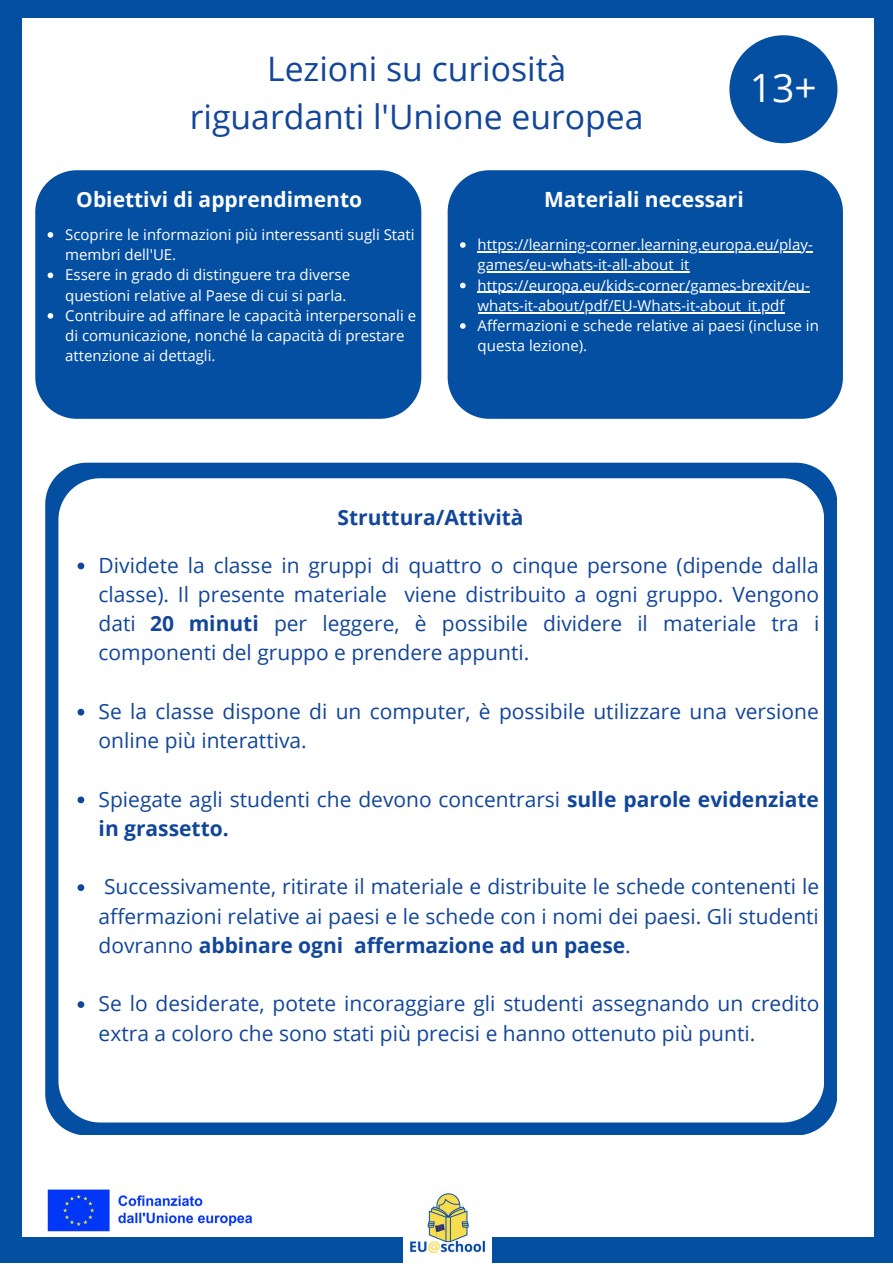
<style>
.page{position:relative;width:893px;height:1264px;background:#fff}
.page>*{position:absolute;margin:0;border:0;box-sizing:border-box;transform-origin:0 0}
.t1{font:39px "Open Sans";color:#fff}
.t2{font:33.75px "Open Sans";color:#12469a}
.t3{font:21px/29.2px "Open Sans";color:#12469a}
.t4{font:700 21px "Open Sans";color:#fff}
.t5{font:700 21px "Open Sans";color:#12469a}
.t6{font:15px/20.2px "Open Sans";color:#fff}
.s1{font-weight:700}
</style>
<div class="page">
<div style="left:0;top:0;width:892px;height:1262px;background:#054fa3"></div>
<div style="left:22px;top:18px;width:851px;height:1218px;background:#fff"></div>
<img style="left:403px;top:1193px;width:89px;height:69px">
<div style="left:729px;top:35px;width:108px;height:108px;background:#054fa3;border-radius:50%"></div>
<div style="left:35px;top:170px;width:386px;height:249px;background:#054fa3"></div>
<svg style="left:48px;top:232px;width:5px;height:6px"></svg>
<svg style="left:48px;top:272px;width:5px;height:6px"></svg>
<svg style="left:48px;top:313px;width:5px;height:6px"></svg>
<div style="left:447px;top:170px;width:395px;height:249px;background:#054fa3"></div>
<svg style="left:460px;top:242px;width:5px;height:6px"></svg>
<hr style="left:477px;top:251px;width:335px;height:1px;background:#fff">
<hr style="left:477px;top:271px;width:212px;height:1px;background:#fff">
<svg style="left:460px;top:283px;width:5px;height:5px"></svg>
<hr style="left:477px;top:292px;width:332px;height:1px;background:#fff">
<hr style="left:477px;top:312px;width:307px;height:1px;background:#fff">
<svg style="left:460px;top:323px;width:5px;height:6px"></svg>
<svg style="left:45px;top:462px;width:792px;height:673px;background:#1459a8"></svg>
<svg style="left:58px;top:478px;width:766px;height:644px"></svg>
<svg style="left:78px;top:562px;width:6px;height:7px"></svg>
<svg style="left:78px;top:708px;width:6px;height:7px"></svg>
<svg style="left:78px;top:796px;width:6px;height:7px"></svg>
<svg style="left:78px;top:884px;width:6px;height:7px"></svg>
<svg style="left:78px;top:1001px;width:6px;height:6px"></svg>
<img style="left:47px;top:1189px;width:206px;height:43px">
<p class="t2" style="left:267px;top:45px;width:301px">Lezioni su curiosità</p>
<p class="t2" style="left:190px;top:93px;width:455px">riguardanti l'Unione europea</p>
<p class="t1" style="left:749px;top:60px;width:68px">13+</p>
<p class="t4" style="left:76px;top:185px;width:287px">Obiettivi di apprendimento</p>
<p class="t4" style="left:544px;top:185px;width:201px">Materiali necessari</p>
<p class="t6" style="left:65px;top:224px;width:351px">Scoprire le informazioni più interessanti sugli Stati membri dell'UE.</p>
<p class="t6" style="left:65px;top:264px;width:286px">Essere in grado di distinguere tra diverse questioni relative al Paese di cui si parla.</p>
<p class="t6" style="left:65px;top:305px;width:352px">Contribuire ad affinare le capacità interpersonali e di comunicazione, nonché la capacità di prestare attenzione ai dettagli.</p>
<p class="t6" style="left:477px;top:234px;width:336px">https://learning-corner.learning.europa.eu/play&shy;games/eu-whats-it-all-about_it</p>
<p class="t6" style="left:477px;top:274px;width:334px">https://europa.eu/kids-corner/games-brexit/eu&shy;whats-it-about/pdf/EU-Whats-it-about_it.pdf</p>
<p class="t6" style="left:477px;top:315px;width:343px">Affermazioni e schede relative ai paesi (incluse in questa lezione).</p>
<p class="t5" style="left:337px;top:503px;width:187px">Struttura/Attività</p>
<p class="t3" style="left:99px;top:550px;width:722px;text-align:justify">Dividete la classe in gruppi di quattro o cinque persone (dipende dalla classe). Il presente materiale viene distribuito a ogni gruppo. Vengono dati <span class="s1">20 minuti</span> per leggere, è possibile dividere il materiale tra i componenti del gruppo e prendere appunti.</p>
<p class="t3" style="left:99px;top:696px;width:721px">Se la classe dispone di un computer, è possibile utilizzare una versione online più interattiva.</p>
<p class="t3" style="left:99px;top:783px;width:721px">Spiegate agli studenti che devono concentrarsi <span class="s1">sulle parole evidenziate in grassetto.</span></p>
<p class="t3" style="left:99px;top:871px;width:722px;text-align:justify">Successivamente, ritirate il materiale e distribuite le schede contenenti le affermazioni relative ai paesi e le schede con i nomi dei paesi. Gli studenti dovranno <span class="s1">abbinare ogni affermazione ad un paese</span>.</p>
<p class="t3" style="left:99px;top:988px;width:722px">Se lo desiderate, potete incoraggiare gli studenti assegnando un credito extra a coloro che sono stati più precisi e hanno ottenuto più punti.</p>
</div>
